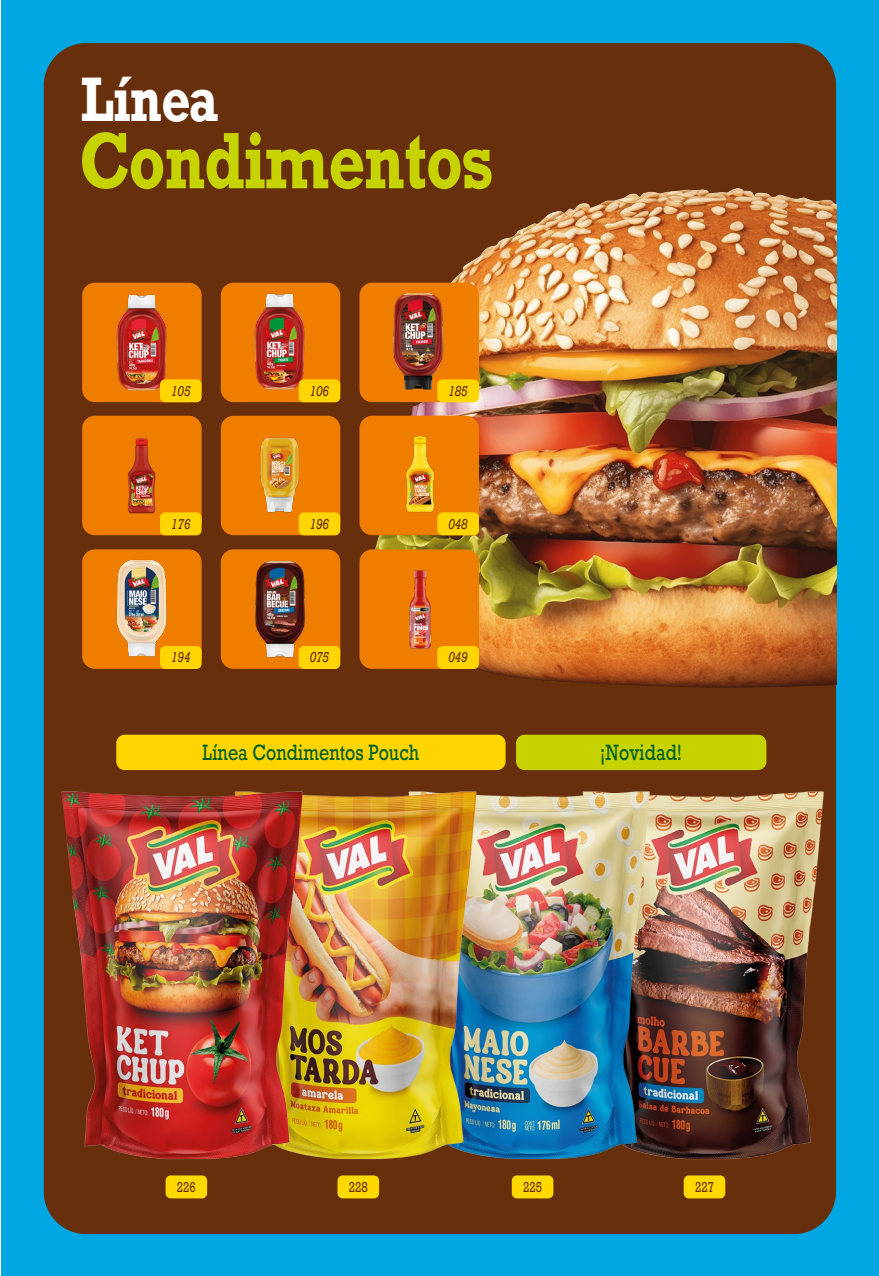
<style>
.page{position:relative;width:879px;height:1276px;background:#fff}
.page>*{position:absolute;margin:0;border:0;box-sizing:border-box;transform-origin:0 0}
.t1{font:700 75px "Rockwell";letter-spacing:-.02em;color:#c6d300;scale:.8 1}
.t2{font:700 59.1px "Rockwell";letter-spacing:-.02em;color:#fff;scale:.8 1}
.t3{font:20.85px "Rockwell";color:#005f27;scale:.8 1}
.t4{font:italic 13.5px "Rockwell";color:#672f0c;scale:.8 1}
.t5{font:13.5px "Rockwell";color:#672f0c;scale:.8 1}
</style>
<div class="page">
<div style="left:1px;top:0;width:878px;height:1276px;background:#00a6e2"></div>
<div style="left:44px;top:43px;width:792px;height:1191px;background:#672f0c;border-radius:43px"></div>
<img style="left:220px;top:188px;width:616px;height:500px">
<div style="left:359px;top:283px;width:120px;height:119px;background:#ef7d00;border-radius:13px"></div>
<div style="left:359px;top:416px;width:120px;height:119px;background:#ef7d00;border-radius:13px"></div>
<div style="left:359px;top:549px;width:120px;height:120px;background:#ef7d00;border-radius:13px"></div>
<img style="left:82px;top:283px;width:118px;height:118px">
<img style="left:221px;top:550px;width:118px;height:118px">
<img style="left:220px;top:282px;width:119px;height:119px">
<img style="left:361px;top:550px;width:118px;height:118px">
<img style="left:359px;top:282px;width:118px;height:118px">
<img style="left:82px;top:549px;width:119px;height:118px">
<img style="left:361px;top:415px;width:118px;height:118px">
<img style="left:82px;top:416px;width:118px;height:118px">
<img style="left:220px;top:416px;width:119px;height:118px">
<img style="left:788px;top:715px;width:49px;height:519px">
<img style="left:615px;top:737px;width:173px;height:462px">
<img style="left:441px;top:735px;width:174px;height:464px">
<div style="left:512px;top:1175px;width:41px;height:23px;background:#ffd800;border-radius:5px"></div>
<div style="left:683px;top:1175px;width:42px;height:23px;background:#ffd800;border-radius:5px"></div>
<div style="left:160px;top:379px;width:42px;height:23px;background:#ffd500;border-radius:5px"></div>
<div style="left:299px;top:379px;width:41px;height:23px;background:#ffd500;border-radius:5px"></div>
<div style="left:437px;top:379px;width:42px;height:23px;background:#ffd500;border-radius:5px"></div>
<div style="left:160px;top:512px;width:42px;height:23px;background:#ffd500;border-radius:5px"></div>
<div style="left:299px;top:512px;width:41px;height:23px;background:#ffd500;border-radius:5px"></div>
<div style="left:437px;top:512px;width:42px;height:23px;background:#ffd500;border-radius:5px"></div>
<div style="left:160px;top:646px;width:42px;height:23px;background:#ffd500;border-radius:5px"></div>
<div style="left:299px;top:646px;width:41px;height:23px;background:#ffd500;border-radius:5px"></div>
<div style="left:437px;top:646px;width:42px;height:23px;background:#ffd500;border-radius:5px"></div>
<div style="left:516px;top:734px;width:250px;height:36px;background:#c6d300;border-radius:9px"></div>
<img style="left:43px;top:715px;width:398px;height:519px">
<div style="left:116px;top:734px;width:389px;height:36px;background:#ffd500;border-radius:9px"></div>
<h2 class="t2" style="left:81px;top:61px;width:174px">Línea</h2>
<h1 class="t1" style="left:79px;top:112px;width:519px">Condimentos</h1>
<p class="t4" style="left:171px;top:382px;width:25px">105</p>
<p class="t4" style="left:310px;top:382px;width:25px">106</p>
<p class="t4" style="left:448px;top:382px;width:25px">185</p>
<p class="t4" style="left:171px;top:515px;width:25px">176</p>
<p class="t4" style="left:310px;top:515px;width:25px">196</p>
<p class="t4" style="left:448px;top:515px;width:25px">048</p>
<p class="t4" style="left:171px;top:649px;width:25px">194</p>
<p class="t4" style="left:310px;top:649px;width:25px">075</p>
<p class="t4" style="left:448px;top:649px;width:25px">049</p>
<p class="t3" style="left:203px;top:739px;width:272px">Línea Condimentos Pouch</p>
<p class="t3" style="left:600px;top:739px;width:104px">¡Novidad!</p>
<p class="t5" style="left:177px;top:1178px;width:25px">226</p>
<p class="t5" style="left:349px;top:1178px;width:25px">228</p>
<p class="t5" style="left:523px;top:1178px;width:25px">225</p>
<p class="t5" style="left:695px;top:1178px;width:25px">227</p>
</div>
